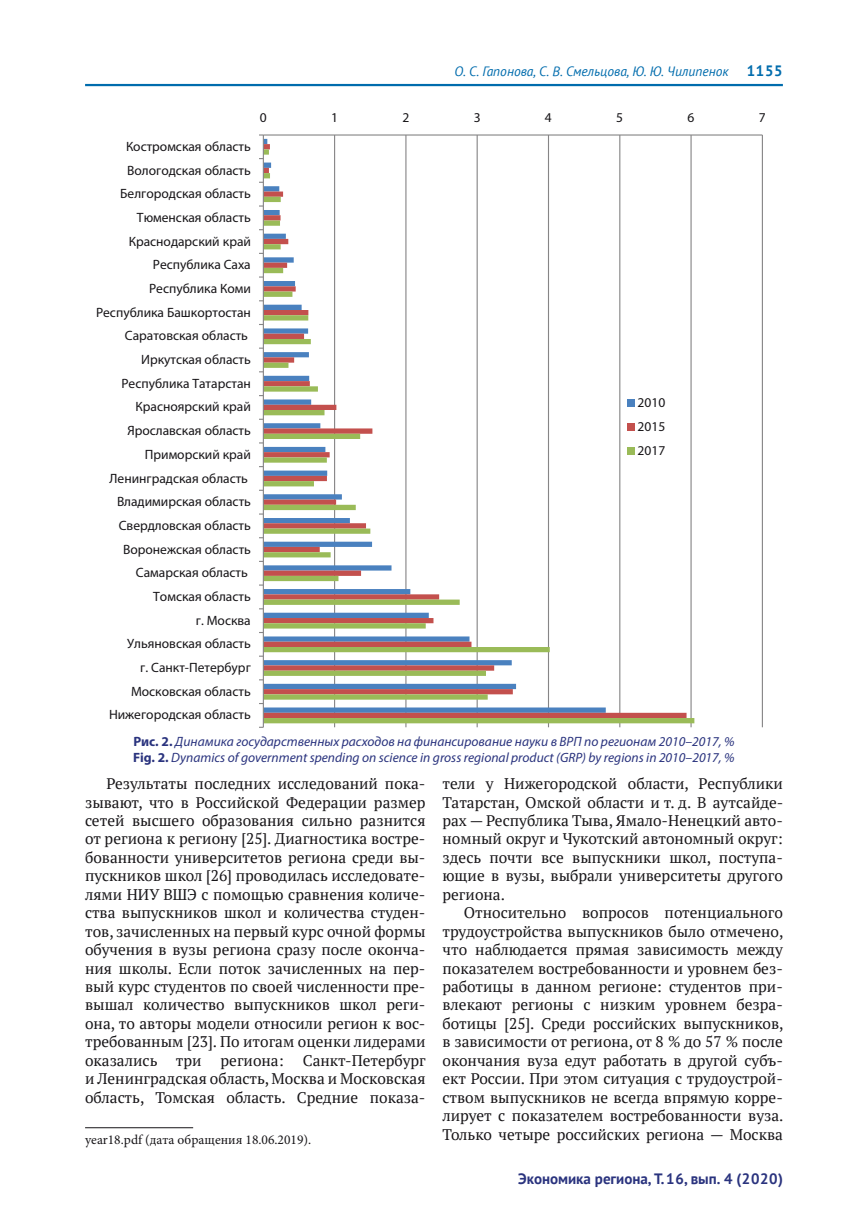
<style>
.page{position:relative;width:868px;height:1229px;background:#fff}
.page>*{position:absolute;margin:0;border:0;box-sizing:border-box;transform-origin:0 0}
.t1{font:15.3px/18.5px "PT Serif";color:#171518;text-align:justify}
.t2{font:700 15px "PT Sans";color:#2a337e}
.t3{font:13.5px/23.7px "Myriad Pro";color:#171518;text-align:right}
.t4{font:italic 13.5px/16.2px "Myriad Pro";color:#2a337e}
.t5{font:italic 13.5px "PT Sans";color:#006cad}
.t6{font:13.5px "Minion Pro";color:#171518}
.s1{font-weight:700;font-style:normal;font-size:15px}
.s2{font-weight:700;font-style:normal}
</style>
<div class="page">
<hr style="left:85px;top:84px;width:697px;height:2px;background:#006cad">
<hr style="left:85px;top:1127px;width:108px;height:1px;background:#171518">
<hr style="left:334px;top:135px;width:1px;height:592px;background:#868586">
<hr style="left:405px;top:135px;width:1px;height:592px;background:#868586">
<hr style="left:476px;top:135px;width:1px;height:592px;background:#868586">
<hr style="left:548px;top:135px;width:1px;height:592px;background:#868586">
<hr style="left:619px;top:135px;width:1px;height:592px;background:#868586">
<hr style="left:690px;top:135px;width:1px;height:592px;background:#868586">
<hr style="left:761px;top:135px;width:1px;height:592px;background:#868586">
<svg style="left:264px;top:149px;width:430px;height:574px"></svg>
<hr style="left:263px;top:134px;width:499px;height:2px;background:#868586">
<hr style="left:263px;top:135px;width:1px;height:592px;background:#868586">
<div style="left:627px;top:399px;width:7px;height:7px;background:#4a81bf"></div>
<div style="left:627px;top:423px;width:7px;height:7px;background:#c3504d"></div>
<div style="left:627px;top:447px;width:7px;height:7px;background:#9abb58"></div>
<p class="t5" style="left:454px;top:63px;width:330px">О. С. Гапонова, С. В. Смельцова, Ю. Ю. Чилипенок <span class="s1">1155</span></p>
<p class="t3" style="left:96px;top:134px;width:156px">Костромская область<br>Вологодская область<br>Белгородская область<br>Тюменская область<br>Краснодарский край<br>Республика Саха<br>Республика Коми<br>Республика Башкортостан<br>Саратовская область<br>Иркутская область<br>Республика Татарстан<br>Красноярский край<br>Ярославская область<br>Приморский край<br>Ленинградская область<br>Владимирская область<br>Свердловская область<br>Воронежская область<br>Самарская область<br>Томская область<br>г. Москва<br>Ульяновская область<br>г. Санкт-Петербург<br>Московская область<br>Нижегородская область</p>
<p class="t3" style="left:260px;top:105px;width:8px">0</p>
<p class="t3" style="left:331px;top:105px;width:8px">1</p>
<p class="t3" style="left:402px;top:105px;width:8px">2</p>
<p class="t3" style="left:473px;top:105px;width:8px">3</p>
<p class="t3" style="left:545px;top:105px;width:8px">4</p>
<p class="t3" style="left:616px;top:105px;width:8px">5</p>
<p class="t3" style="left:687px;top:105px;width:8px">6</p>
<p class="t3" style="left:758px;top:105px;width:8px">7</p>
<p class="t3" style="left:637px;top:390px;width:29px;text-align:justify">2010<br>2015<br>2017</p>
<p class="t4" style="left:133px;top:733px;width:602px"><span class="s2">Рис. 2.</span> Динамика государственных расходов на финансирование науки в ВРП по регионам 2010–2017, %<br><span class="s2">Fig. 2.</span> Dynamics of government spending on science in gross regional product (GRP) by regions in 2010–2017, %</p>
<p class="t1" style="left:85px;top:774px;width:342px;text-indent:21px">Результаты последних исследований пока&shy;зывают, что в Российской Федерации размер сетей высшего образования сильно разнится от региона к региону [25]. Диагностика востре&shy;бованности университетов региона среди вы&shy;пускников школ [26] проводилась исследовате&shy;лями НИУ ВШЭ с помощью сравнения количе&shy;ства выпускников школ и количества студен&shy;тов, зачисленных на первый курс очной формы обучения в вузы региона сразу после оконча&shy;ния школы. Если поток зачисленных на пер&shy;вый курс студентов по своей численности пре&shy;вышал количество выпускников школ реги&shy;она, то авторы модели относили регион к вос&shy;требованным [23]. По итогам оценки лидерами оказались три региона: Санкт-Петербург и Ленинградская область, Москва и Московская область, Томская область. Средние показа-</p>
<p class="t6" style="left:85px;top:1130px;width:228px">year18.pdf (дата обращения 18.06.2019).</p>
<p class="t1" style="left:442px;top:774px;width:342px">тели у Нижегородской области, Республики Татарстан, Омской области и т. д. В аутсайде&shy;рах — Республика Тыва, Ямало-Ненецкий авто&shy;номный округ и Чукотский автономный округ: здесь почти все выпускники школ, поступа&shy;ющие в вузы, выбрали университеты другого региона.</p>
<p class="t1" style="left:442px;top:903px;width:342px;text-indent:21px">Относительно вопросов потенциального трудоустройства выпускников было отмечено, что наблюдается прямая зависимость между показателем востребованности и уровнем без&shy;работицы в данном регионе: студентов при&shy;влекают регионы с низким уровнем безра&shy;ботицы [25]. Среди российских выпускников, в зависимости от региона, от 8 % до 57 % после окончания вуза едут работать в другой субъ&shy;ект России. При этом ситуация с трудоустрой&shy;ством выпускников не всегда впрямую корре&shy;лирует с показателем востребованности вуза.<br>Только четыре российских региона — Москва</p>
<p class="t2" style="left:518px;top:1169px;width:266px">Экономика региона, Т.16, вып. 4 (2020)</p>
</div>
